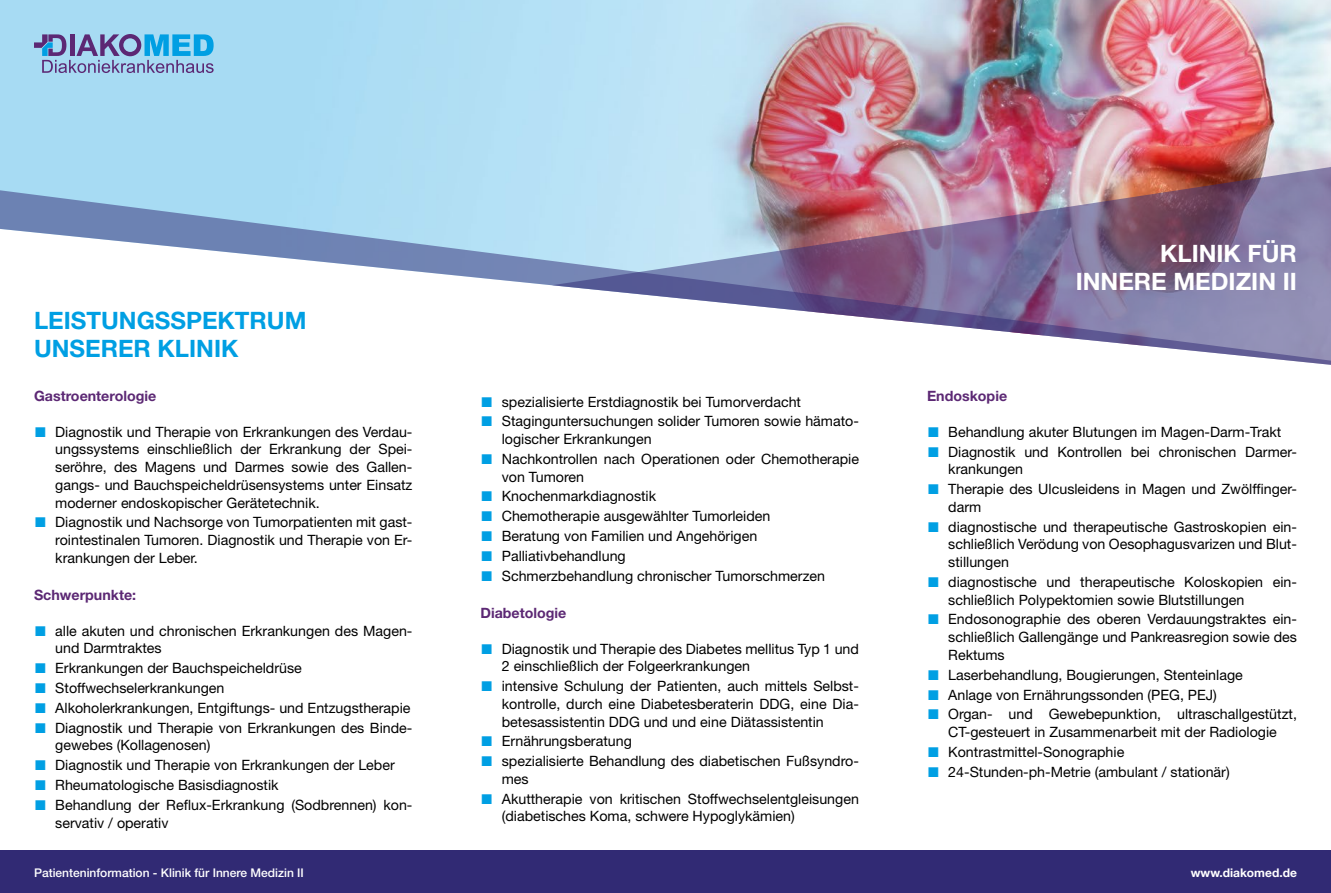
<style>
.page{position:relative;width:1331px;height:893px;background:#fff}
.page>*{position:absolute;margin:0;border:0;box-sizing:border-box;transform-origin:0 0}
.t1{font:700 24px/28.5px "Helvetica Neue LT Std";color:#009fe3}
.t2{font:700 24px/28.8px "Helvetica Neue LT Std";color:#fff;text-align:right}
.t3{font:14.25px/17.7px "Helvetica Neue LT Std";color:#000}
.t4{font:700 14.25px "Helvetica Neue LT Std";color:#5c2874}
.t5{font:500 12px "Helvetica Neue LT Std";color:#fff}
.t6{font:700 12px "Helvetica Neue LT Std";color:#fff}
.s1{font-family:"Arial";font-size:21px;color:#009fe3}
</style>
<div class="page">
<img style="left:0;top:0;width:1331px;height:189px">
<svg style="left:0;top:189px;width:552px;height:97px"></svg>
<img style="left:552px;top:166px;width:779px;height:199px">
<svg style="left:34px;top:34px;width:180px;height:39px;background:#79a3cf"></svg>
<div style="left:0;top:850px;width:1331px;height:43px;background:#312a74"></div>
<h1 class="t1" style="left:34px;top:305px;width:274px">LEISTUNGSSPEKTRUM<br>UNSERER KLINIK</h1>
<p class="t4" style="left:34px;top:387px;width:124px">Gastroenterologie</p>
<p class="t3" style="left:55px;top:423px;width:359px;text-align:justify;text-indent:-21px"><span class="s1">■</span> Diagnostik und Therapie von Erkrankungen des Verdau&shy;ungssystems einschließlich der Erkrankung der Spei&shy;seröhre, des Magens und Darmes sowie des Gallen&shy;gangs- und Bauchspeicheldrüsensystems unter Einsatz moderner endoskopischer Gerätetechnik.</p>
<p class="t3" style="left:55px;top:513px;width:359px;text-align:justify;text-indent:-21px"><span class="s1">■</span> Diagnostik und Nachsorge von Tumorpatienten mit gast&shy;rointestinalen Tumoren. Diagnostik und Therapie von Er&shy;krankungen der Leber.</p>
<p class="t4" style="left:34px;top:586px;width:104px">Schwerpunkte:</p>
<p class="t3" style="left:55px;top:622px;width:359px;text-indent:-21px"><span class="s1">■</span> alle akuten und chronischen Erkrankungen des Magen&shy;und Darmtraktes</p>
<p class="t3" style="left:34px;top:659px;width:269px"><span class="s1">■</span> Erkrankungen der Bauchspeicheldrüse</p>
<p class="t3" style="left:34px;top:679px;width:192px"><span class="s1">■</span> Stoffwechselerkrankungen</p>
<p class="t3" style="left:34px;top:699px;width:378px"><span class="s1">■</span> Alkoholerkrankungen, Entgiftungs- und Entzugstherapie</p>
<p class="t3" style="left:55px;top:719px;width:359px;text-indent:-21px"><span class="s1">■</span> Diagnostik und Therapie von Erkrankungen des Binde&shy;gewebes (Kollagenosen)</p>
<p class="t3" style="left:34px;top:756px;width:362px"><span class="s1">■</span> Diagnostik und Therapie von Erkrankungen der Leber</p>
<p class="t3" style="left:34px;top:776px;width:246px"><span class="s1">■</span> Rheumatologische Basisdiagnostik</p>
<p class="t3" style="left:55px;top:796px;width:359px;text-indent:-21px"><span class="s1">■</span> Behandlung der Reflux-Erkrankung (Sodbrennen) kon&shy;servativ / operativ</p>
<p class="t3" style="left:480px;top:392px;width:322px"><span class="s1">■</span> spezialisierte Erstdiagnostik bei Tumorverdacht</p>
<p class="t3" style="left:502px;top:412px;width:359px;text-indent:-21px"><span class="s1">■</span> Staginguntersuchungen solider Tumoren sowie hämato&shy;logischer Erkrankungen</p>
<p class="t3" style="left:502px;top:450px;width:359px;text-indent:-21px"><span class="s1">■</span> Nachkontrollen nach Operationen oder Chemotherapie von Tumoren</p>
<p class="t3" style="left:480px;top:487px;width:177px"><span class="s1">■</span> Knochenmarkdiagnostik</p>
<p class="t3" style="left:480px;top:507px;width:291px"><span class="s1">■</span> Chemotherapie ausgewählter Tumorleiden</p>
<p class="t3" style="left:480px;top:527px;width:278px"><span class="s1">■</span> Beratung von Familien und Angehörigen</p>
<p class="t3" style="left:480px;top:547px;width:147px"><span class="s1">■</span> Palliativbehandlung</p>
<p class="t3" style="left:480px;top:567px;width:346px"><span class="s1">■</span> Schmerzbehandlung chronischer Tumorschmerzen</p>
<p class="t4" style="left:480px;top:604px;width:87px">Diabetologie</p>
<p class="t3" style="left:502px;top:639px;width:359px;text-indent:-21px"><span class="s1">■</span> Diagnostik und Therapie des Diabetes mellitus Typ 1 und<br>2 einschließlich der Folgeerkrankungen</p>
<p class="t3" style="left:502px;top:677px;width:359px;text-align:justify;text-indent:-21px"><span class="s1">■</span> intensive Schulung der Patienten, auch mittels Selbst&shy;kontrolle, durch eine Diabetesberaterin DDG, eine Dia&shy;betesassistentin DDG und und eine Diätassistentin</p>
<p class="t3" style="left:480px;top:732px;width:153px"><span class="s1">■</span> Ernährungsberatung</p>
<p class="t3" style="left:502px;top:752px;width:359px;text-indent:-21px"><span class="s1">■</span> spezialisierte Behandlung des diabetischen Fußsyndro&shy;mes</p>
<p class="t3" style="left:502px;top:790px;width:359px;text-indent:-21px"><span class="s1">■</span> Akuttherapie von kritischen Stoffwechselentgleisungen (diabetisches Koma, schwere Hypoglykämien)</p>
<h1 class="t2" style="left:1076px;top:238px;width:223px">KLINIK FÜR<br>INNERE MEDIZIN II</h1>
<p class="t4" style="left:927px;top:387px;width:82px">Endoskopie</p>
<p class="t3" style="left:927px;top:423px;width:356px"><span class="s1">■</span> Behandlung akuter Blutungen im Magen-Darm-Trakt</p>
<p class="t3" style="left:948px;top:442px;width:350px;text-indent:-21px"><span class="s1">■</span> Diagnostik und Kontrollen bei chronischen Darmer&shy;krankungen</p>
<p class="t3" style="left:948px;top:480px;width:350px;text-indent:-21px"><span class="s1">■</span> Therapie des Ulcusleidens in Magen und Zwölffinger&shy;darm</p>
<p class="t3" style="left:948px;top:518px;width:350px;text-align:justify;text-indent:-21px"><span class="s1">■</span> diagnostische und therapeutische Gastroskopien ein&shy;schließlich Verödung von Oesophagusvarizen und Blut&shy;stillungen</p>
<p class="t3" style="left:948px;top:573px;width:350px;text-indent:-21px"><span class="s1">■</span> diagnostische und therapeutische Koloskopien ein&shy;schließlich Polypektomien sowie Blutstillungen</p>
<p class="t3" style="left:948px;top:610px;width:350px;text-align:justify;text-indent:-21px"><span class="s1">■</span> Endosonographie des oberen Verdauungstraktes ein&shy;schließlich Gallengänge und Pankreasregion sowie des Rektums</p>
<p class="t3" style="left:927px;top:666px;width:317px"><span class="s1">■</span> Laserbehandlung, Bougierungen, Stenteinlage</p>
<p class="t3" style="left:927px;top:685px;width:291px"><span class="s1">■</span> Anlage von Ernährungssonden (PEG, PEJ)</p>
<p class="t3" style="left:927px;top:705px;width:371px;text-align:center"><span class="s1">■</span> Organ- und Gewebepunktion, ultraschallgestützt,<br>CT-gesteuert in Zusammenarbeit mit der Radiologie</p>
<p class="t3" style="left:927px;top:743px;width:199px"><span class="s1">■</span> Kontrastmittel-Sonographie</p>
<p class="t3" style="left:927px;top:763px;width:304px"><span class="s1">■</span> 24-Stunden-ph-Metrie (ambulant / stationär)</p>
<p class="t5" style="left:34px;top:866px;width:271px">Patienteninformation - Klinik für Innere Medizin II</p>
<p class="t6" style="left:1191px;top:865px;width:108px">www.diakomed.de</p>
</div>
